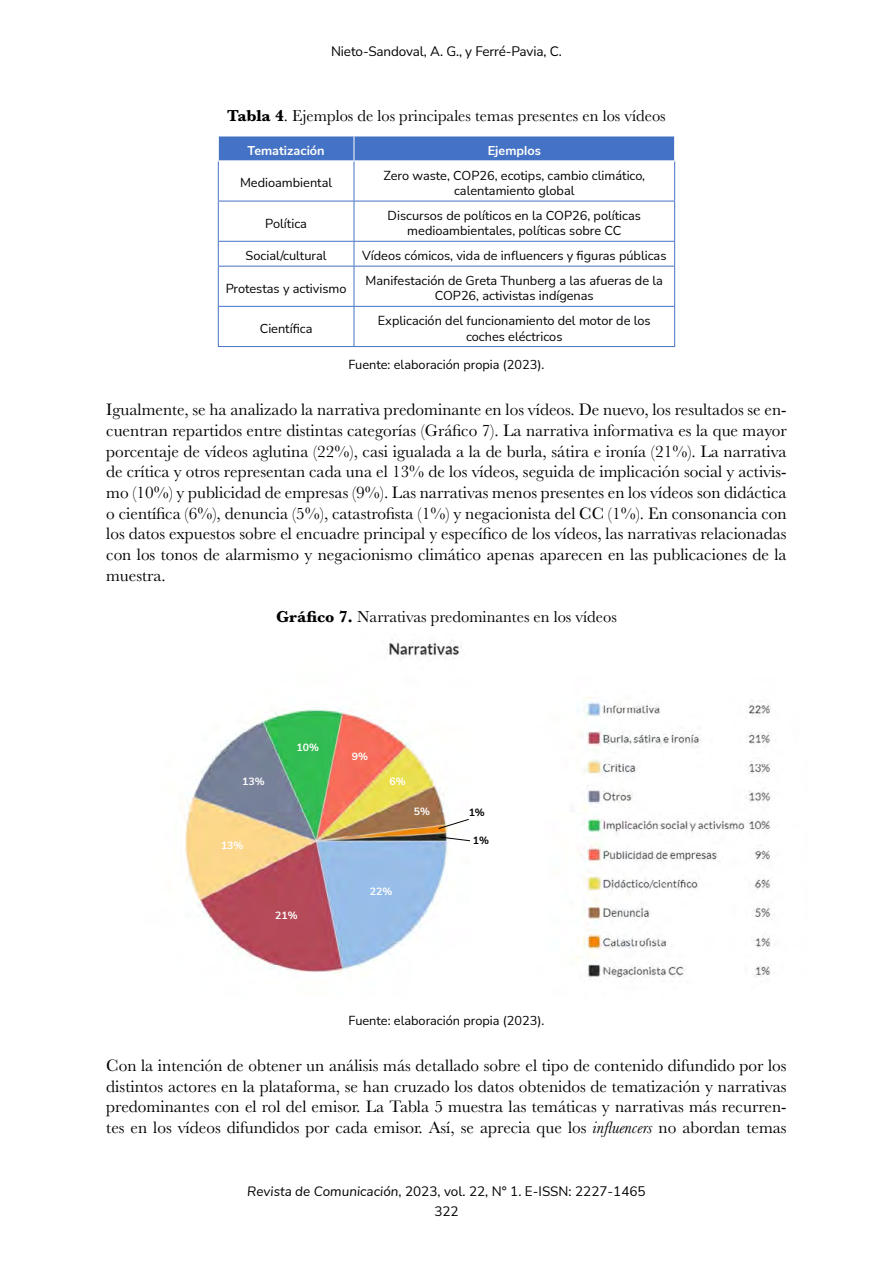
<style>
.page{position:relative;width:893px;height:1263px;background:#fff}
.page>*{position:absolute;margin:0;border:0;box-sizing:border-box;transform-origin:0 0}
.t1{font:17.25px/20.7px "Baskerville";color:#000;text-align:justify}
.t2{font:16.5px "Baskerville";color:#000}
.t3{font:13.5px/20.4px "Nunito Sans";letter-spacing:-.01em;color:#000;text-align:center}
.t4{font:12.75px/15.3px "Nunito Sans";color:#000;text-align:center}
.t5{font:700 12.75px "Nunito Sans";color:#fff}
.t6{font:700 10.5px "Nunito Sans";color:#fff}
.t7{font:700 10.5px "Nunito Sans";color:#000}
.s1{font-weight:700}
.s2{font-style:italic}
</style>
<div class="page">
<hr style="left:218px;top:161px;width:1px;height:40px;background:#4472c4">
<hr style="left:354px;top:161px;width:1px;height:40px;background:#4472c4">
<hr style="left:674px;top:161px;width:1px;height:40px;background:#4472c4">
<hr style="left:218px;top:201px;width:136px;height:1px;background:#4472c4">
<hr style="left:218px;top:201px;width:1px;height:40px;background:#4472c4">
<hr style="left:354px;top:201px;width:321px;height:1px;background:#4472c4">
<hr style="left:354px;top:201px;width:1px;height:40px;background:#4472c4">
<hr style="left:674px;top:201px;width:1px;height:40px;background:#4472c4">
<hr style="left:218px;top:241px;width:136px;height:1px;background:#4472c4">
<svg style="left:218px;top:242px;width:1px;height:24px"></svg>
<hr style="left:354px;top:241px;width:321px;height:1px;background:#4472c4">
<svg style="left:354px;top:242px;width:1px;height:24px"></svg>
<svg style="left:674px;top:242px;width:1px;height:24px"></svg>
<hr style="left:218px;top:266px;width:136px;height:1px;background:#4472c4">
<hr style="left:218px;top:267px;width:1px;height:39px;background:#4472c4">
<hr style="left:354px;top:266px;width:321px;height:1px;background:#4472c4">
<hr style="left:354px;top:267px;width:1px;height:39px;background:#4472c4">
<hr style="left:674px;top:267px;width:1px;height:39px;background:#4472c4">
<hr style="left:218px;top:306px;width:136px;height:1px;background:#4472c4">
<hr style="left:218px;top:307px;width:1px;height:39px;background:#4472c4">
<hr style="left:354px;top:306px;width:321px;height:1px;background:#4472c4">
<hr style="left:354px;top:307px;width:1px;height:39px;background:#4472c4">
<hr style="left:674px;top:307px;width:1px;height:39px;background:#4472c4">
<hr style="left:218px;top:346px;width:136px;height:1px;background:#4472c4">
<hr style="left:354px;top:346px;width:321px;height:1px;background:#4472c4">
<div style="left:218px;top:136px;width:457px;height:25px;background:#4472c4"></div>
<hr style="left:354px;top:160px;width:321px;height:1px;background:#fff">
<img style="left:184px;top:641px;width:587px;height:337px">
<svg style="left:438px;top:819px;width:31px;height:10px"></svg>
<svg style="left:438px;top:836px;width:32px;height:5px"></svg>
<p class="t3" style="left:331px;top:41px;width:232px">Nieto-Sandoval, A. G., y Ferré-Pavia, C.</p>
<p class="t2" style="left:227px;top:105px;width:440px"><span class="s1">Tabla 4</span>. Ejemplos de los principales temas presentes en los vídeos</p>
<p class="t5" style="left:248px;top:141px;width:79px">Tematización</p>
<p class="t5" style="left:488px;top:141px;width:55px">Ejemplos</p>
<p class="t4" style="left:240px;top:175px;width:94px">Medioambiental</p>
<p class="t4" style="left:384px;top:167px;width:263px">Zero waste, COP26, ecotips, cambio climático, calentamiento global</p>
<p class="t4" style="left:265px;top:215px;width:43px">Política</p>
<p class="t4" style="left:388px;top:207px;width:255px">Discursos de políticos en la COP26, políticas medioambientales, políticas sobre CC</p>
<p class="t4" style="left:246px;top:248px;width:82px">Social/cultural</p>
<p class="t4" style="left:362px;top:248px;width:306px">Vídeos cómicos, vida de influencers y figuras públicas</p>
<p class="t4" style="left:226px;top:280px;width:122px">Protestas y activismo</p>
<p class="t4" style="left:366px;top:272px;width:299px">Manifestación de Greta Thunberg a las afueras de la<br>COP26, activistas indígenas</p>
<p class="t4" style="left:260px;top:320px;width:54px">Científica</p>
<p class="t4" style="left:378px;top:313px;width:274px">Explicación del funcionamiento del motor de los coches eléctricos</p>
<p class="t4" style="left:348px;top:356px;width:197px">Fuente: elaboración propia (2023).</p>
<p class="t1" style="left:106px;top:399px;width:682px">Igualmente, se ha analizado la narrativa predominante en los vídeos. De nuevo, los resultados se en&shy;cuentran repartidos entre distintas categorías (Gráfico 7). La narrativa informativa es la que mayor porcentaje de vídeos aglutina (22%), casi igualada a la de burla, sátira e ironía (21%). La narrativa de crítica y otros representan cada una el 13% de los vídeos, seguida de implicación social y activis&shy;mo (10%) y publicidad de empresas (9%). Las narrativas menos presentes en los vídeos son didáctica o científica (6%), denuncia (5%), catastrofista (1%) y negacionista del CC (1%). En consonancia con los datos expuestos sobre el encuadre principal y específico de los vídeos, las narrativas relacionadas con los tonos de alarmismo y negacionismo climático apenas aparecen en las publicaciones de la muestra.</p>
<p class="t2" style="left:276px;top:606px;width:342px"><span class="s1">Gráfico 7.</span> Narrativas predominantes en los vídeos</p>
<p class="t6" style="left:296px;top:739px;width:24px">10%</p>
<p class="t6" style="left:352px;top:749px;width:18px">9%</p>
<p class="t6" style="left:242px;top:773px;width:24px">13%</p>
<p class="t6" style="left:389px;top:773px;width:18px">6%</p>
<p class="t6" style="left:414px;top:804px;width:18px">5%</p>
<p class="t6" style="left:221px;top:838px;width:24px">13%</p>
<p class="t6" style="left:275px;top:907px;width:24px">21%</p>
<p class="t6" style="left:370px;top:884px;width:24px">22%</p>
<p class="t7" style="left:469px;top:805px;width:18px">1%</p>
<p class="t7" style="left:473px;top:832px;width:18px">1%</p>
<p class="t4" style="left:348px;top:1012px;width:197px">Fuente: elaboración propia (2023).</p>
<p class="t1" style="left:106px;top:1055px;width:682px">Con la intención de obtener un análisis más detallado sobre el tipo de contenido difundido por los distintos actores en la plataforma, se han cruzado los datos obtenidos de tematización y narrativas predominantes con el rol del emisor. La Tabla 5 muestra las temáticas y narrativas más recurren&shy;tes en los vídeos difundidos por cada emisor. Así, se aprecia que los <span class="s2">influencers</span> no abordan temas</p>
<p class="t3" style="left:247px;top:1180px;width:400px"><span class="s2">Revista de Comunicación</span>, 2023, vol. 22, N° 1. E-ISSN: 2227-1465<br>322</p>
</div>
